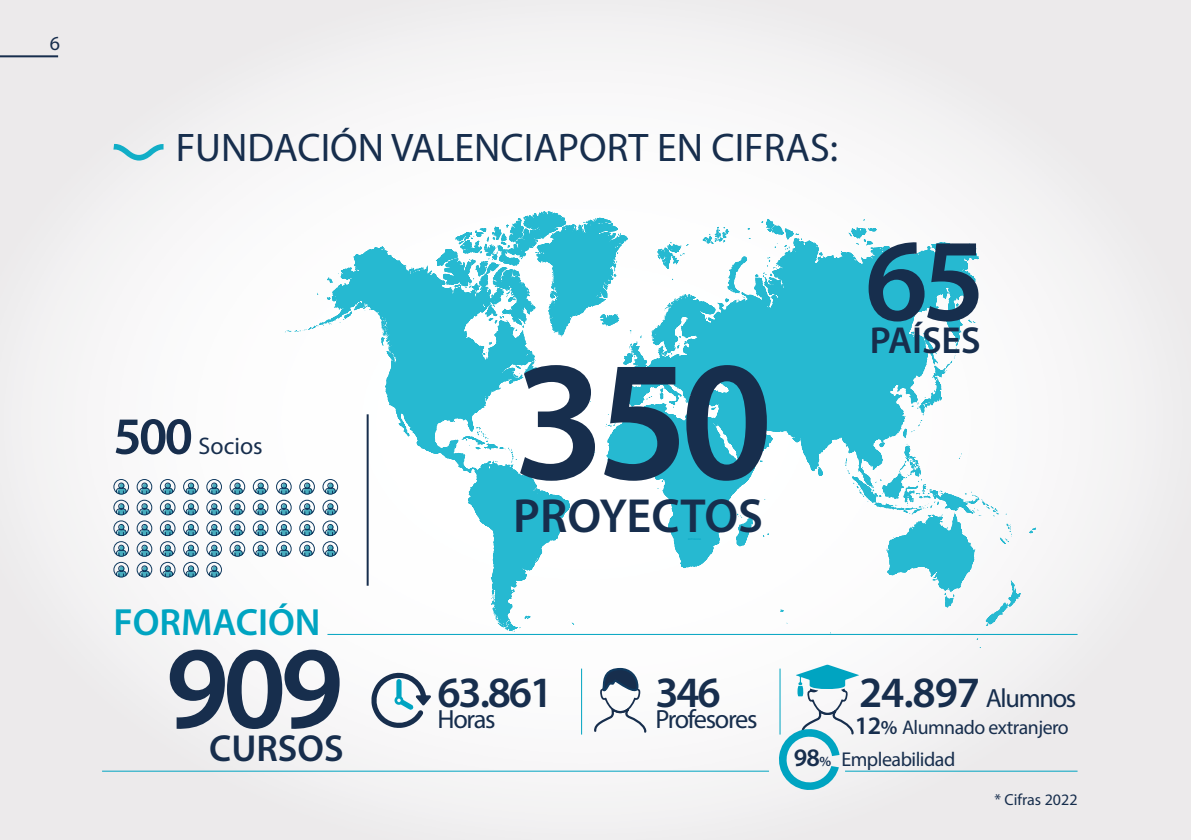
<style>
.page{position:relative;width:1191px;height:840px;background:#fff}
.page>*{position:absolute;margin:0;border:0;box-sizing:border-box;transform-origin:0 0}
.t1{font:600 172px "Myriad Pro";color:#172e4d}
.t2{font:600 118px "Myriad Pro";color:#172e4d}
.t3{font:600 48px "Myriad Pro";color:#172e4d}
.t4{font:600 43.4px "Myriad Pro";letter-spacing:-.05em;color:#172e4d}
.t5{font:40px "Myriad Pro";color:#172e4d}
.t6{font:600 38px "Myriad Pro";color:#00a4c1}
.t7{font:600 37.6px "Myriad Pro";color:#172e4d}
.t8{font:26.4px "Myriad Pro";letter-spacing:-.05em;color:#172e4d}
.t9{font:24px "Myriad Pro";color:#172e4d}
.t10{font:20px "Myriad Pro";letter-spacing:-.025em;color:#172e4d}
.t11{font:19.8px "Myriad Pro";letter-spacing:-.025em;color:#172e4d}
.t12{font:16px "Myriad Pro";color:#172e4d}
.s1{font-weight:600;font-size:52.6px}
.s2{font-weight:600;font-size:43.4px}
.s3{font-weight:600;font-size:25.2px}
.s4{font-weight:600}
.s5{font-weight:600;font-size:14px}
</style>
<div class="page">
<img style="left:0;top:243px;width:582px;height:596px">
<img style="left:582px;top:243px;width:609px;height:596px">
<svg style="left:285px;top:246px;width:32px;height:271px"></svg>
<svg style="left:317px;top:219px;width:60px;height:320px"></svg>
<svg style="left:1020px;top:219px;width:15px;height:317px"></svg>
<svg style="left:489px;top:218px;width:531px;height:429px"></svg>
<svg style="left:376px;top:211px;width:242px;height:176px"></svg>
<svg style="left:385px;top:258px;width:184px;height:367px"></svg>
<svg style="left:371px;top:672px;width:60px;height:55px"></svg>
<svg style="left:593px;top:666px;width:54px;height:97px"></svg>
<svg style="left:776px;top:664px;width:83px;height:127px"></svg>
<svg style="left:229px;top:478px;width:17px;height:80px"></svg>
<svg style="left:252px;top:478px;width:17px;height:80px"></svg>
<svg style="left:275px;top:478px;width:17px;height:80px"></svg>
<svg style="left:299px;top:478px;width:16px;height:80px"></svg>
<svg style="left:322px;top:478px;width:16px;height:80px"></svg>
<svg style="left:113px;top:478px;width:16px;height:101px"></svg>
<svg style="left:136px;top:478px;width:17px;height:101px"></svg>
<svg style="left:159px;top:478px;width:17px;height:101px"></svg>
<svg style="left:183px;top:478px;width:16px;height:101px"></svg>
<svg style="left:206px;top:478px;width:16px;height:101px"></svg>
<hr style="left:367px;top:414px;width:2px;height:171px;background:#172e4d">
<hr style="left:102px;top:770px;width:667px;height:1px;background:#00a4c1">
<hr style="left:845px;top:770px;width:232px;height:1px;background:#00a4c1">
<hr style="left:327px;top:633px;width:750px;height:1px;background:#00a4c1">
<hr style="left:581px;top:668px;width:1px;height:66px;background:#00a4c1">
<hr style="left:779px;top:668px;width:1px;height:66px;background:#00a4c1">
<hr style="left:0;top:55px;width:58px;height:2px;background:#172e4d">
<svg style="left:113px;top:144px;width:50px;height:16px"></svg>
<p class="t10" style="left:50px;top:31px;width:12px">6</p>
<p class="t5" style="left:176px;top:122px;width:663px">FUNDACIÓN VALENCIAPORT EN CIFRAS:</p>
<p class="t9" style="left:113px;top:431px;width:151px"><span class="s1">500</span> Socios</p>
<p class="t6" style="left:113px;top:597px;width:209px">FORMACIÓN</p>
<h1 class="t1" style="left:513px;top:311px;width:261px">350</h1>
<p class="t3" style="left:513px;top:485px;width:251px">PROYECTOS</p>
<h2 class="t2" style="left:865px;top:205px;width:122px">65</h2>
<p class="t7" style="left:869px;top:316px;width:112px">PAÍSES</p>
<h2 class="t2" style="left:166px;top:612px;width:179px">909</h2>
<p class="t7" style="left:209px;top:723px;width:136px">CURSOS</p>
<p class="t4" style="left:437px;top:664px;width:117px">63.861</p>
<p class="t8" style="left:437px;top:702px;width:60px">Horas</p>
<p class="t4" style="left:655px;top:664px;width:67px">346</p>
<p class="t8" style="left:655px;top:702px;width:104px">Profesores</p>
<p class="t8" style="left:859px;top:681px;width:219px"><span class="s2">24.897</span> Alumnos</p>
<p class="t11" style="left:855px;top:714px;width:215px"><span class="s3">12</span><span class="s4">%</span> Alumnado extranjero</p>
<p class="t10" style="left:793px;top:747px;width:163px"><span class="s3">98</span><span class="s5">%</span> Empleabilidad</p>
<p class="t12" style="left:994px;top:789px;width:85px">* Cifras 2022</p>
</div>
